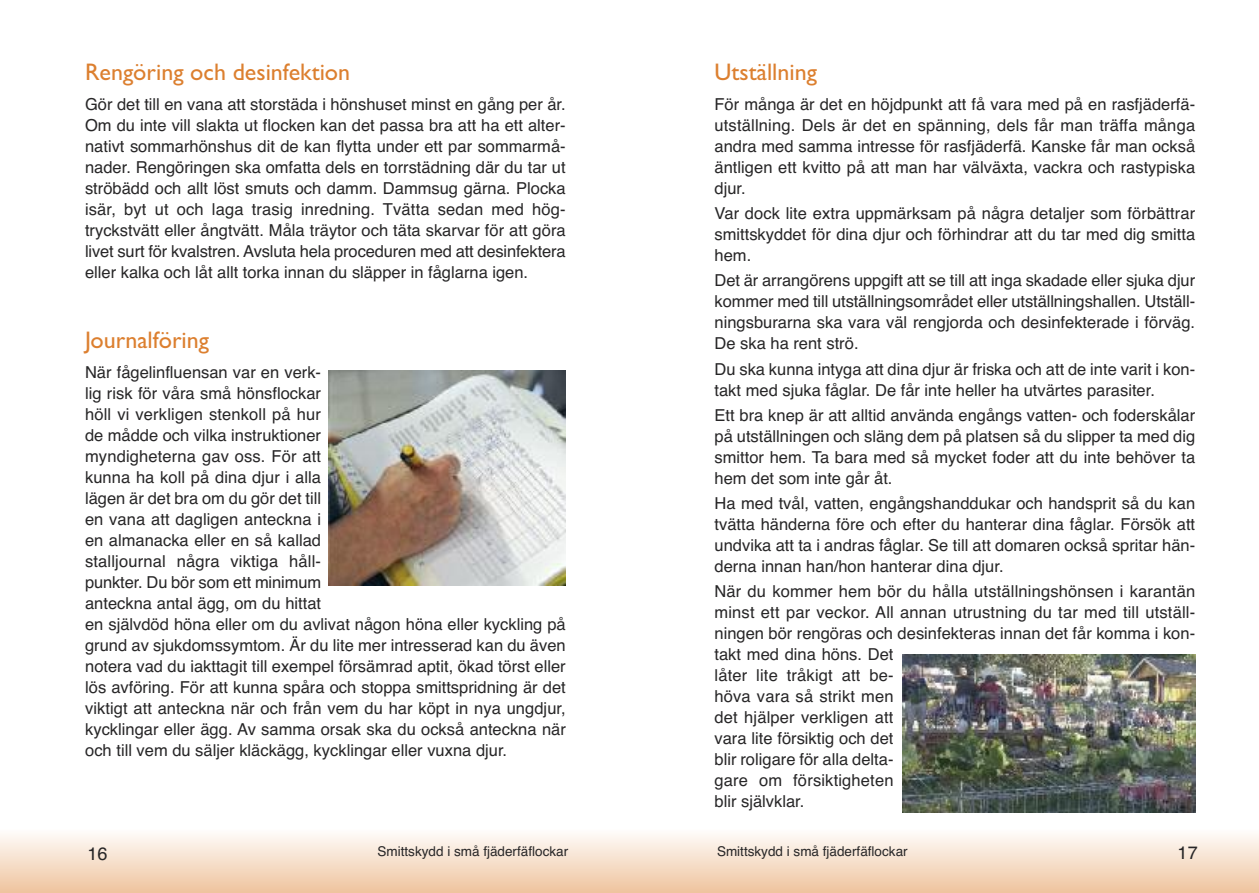
<style>
.page{position:relative;width:1259px;height:893px;background:#fff}
.page>*{position:absolute;margin:0;border:0;box-sizing:border-box;transform-origin:0 0}
.t1{font:24px "Gill Sans";color:#dc7f2f}
.t2{font:18px "Helvetica";color:#272627}
.t3{font:16.5px/21px "Helvetica";color:#272627;text-align:justify}
.t4{font:13.5px "Helvetica";color:#272627}
</style>
<div class="page">
<div style="left:0;top:829px;width:1259px;height:64px;background:linear-gradient(to bottom,#fffdfc,#efc49f)"></div>
<img style="left:902px;top:655px;width:293px;height:157px">
<img style="left:328px;top:371px;width:238px;height:214px">
<h1 class="t1" style="left:85px;top:58px;width:267px">Rengöring och desinfektion</h1>
<p class="t3" style="left:85px;top:94px;width:482px">Gör det till en vana att storstäda i hönshuset minst en gång per år.<br>Om du inte vill slakta ut flocken kan det passa bra att ha ett alter&shy;nativt sommarhönshus dit de kan flytta under ett par sommarmå&shy;nader. Rengöringen ska omfatta dels en torrstädning där du tar ut ströbädd och allt löst smuts och damm. Dammsug gärna. Plocka isär, byt ut och laga trasig inredning. Tvätta sedan med hög&shy;tryckstvätt eller ångtvätt. Måla träytor och täta skarvar för att göra livet surt för kvalstren. Avsluta hela proceduren med att desinfektera eller kalka och låt allt torka innan du släpper in fåglarna igen.</p>
<h1 class="t1" style="left:85px;top:326px;width:126px">Journalföring</h1>
<p class="t3" style="left:85px;top:362px;width:482px;text-align:left">När fågelinfluensan var en verk-<br>lig risk för våra små hönsflockar<br>höll vi verkligen stenkoll på hur<br>de mådde och vilka instruktioner<br>myndigheterna gav oss. För att<br>kunna ha koll på dina djur i alla<br>lägen är det bra om du gör det till<br>en vana att dagligen anteckna i<br>en almanacka eller en så kallad<br>stalljournal några viktiga håll-<br>punkter. Du bör som ett minimum<br>anteckna antal ägg, om du hittat<br>en självdöd höna eller om du avlivat någon höna eller kyckling på grund av sjukdomssymtom. Är du lite mer intresserad kan du även notera vad du iakttagit till exempel försämrad aptit, ökad törst eller lös avföring. För att kunna spåra och stoppa smittspridning är det viktigt att anteckna när och från vem du har köpt in nya ungdjur, kycklingar eller ägg. Av samma orsak ska du också anteckna när och till vem du säljer kläckägg, kycklingar eller vuxna djur.</p>
<h1 class="t1" style="left:714px;top:58px;width:104px">Utställning</h1>
<p class="t3" style="left:714px;top:94px;width:482px">För många är det en höjdpunkt att få vara med på en rasfjäderfä&shy;utställning. Dels är det en spänning, dels får man träffa många andra med samma intresse för rasfjäderfä. Kanske får man också äntligen ett kvitto på att man har välväxta, vackra och rastypiska djur.</p>
<p class="t3" style="left:714px;top:203px;width:482px">Var dock lite extra uppmärksam på några detaljer som förbättrar smittskyddet för dina djur och förhindrar att du tar med dig smitta hem.</p>
<p class="t3" style="left:714px;top:270px;width:482px">Det är arrangörens uppgift att se till att inga skadade eller sjuka djur kommer med till utställningsområdet eller utställningshallen. Utställ&shy;ningsburarna ska vara väl rengjorda och desinfekterade i förväg.<br>De ska ha rent strö.</p>
<p class="t3" style="left:714px;top:358px;width:482px">Du ska kunna intyga att dina djur är friska och att de inte varit i kon&shy;takt med sjuka fåglar. De får inte heller ha utvärtes parasiter.</p>
<p class="t3" style="left:714px;top:405px;width:482px">Ett bra knep är att alltid använda engångs vatten- och foderskålar på utställningen och släng dem på platsen så du slipper ta med dig smittor hem. Ta bara med så mycket foder att du inte behöver ta hem det som inte går åt.</p>
<p class="t3" style="left:714px;top:493px;width:482px">Ha med tvål, vatten, engångshanddukar och handsprit så du kan tvätta händerna före och efter du hanterar dina fåglar. Försök att undvika att ta i andras fåglar. Se till att domaren också spritar hän&shy;derna innan han/hon hanterar dina djur.</p>
<p class="t3" style="left:714px;top:581px;width:482px;text-align:left">När du kommer hem bör du hålla utställningshönsen i karantän minst ett par veckor. All annan utrustning du tar med till utställ&shy;ningen bör rengöras och desinfekteras innan det får komma i kon&shy;takt med dina höns. Det<br>låter lite tråkigt att be-<br>höva vara så strikt men<br>det hjälper verkligen att<br>vara lite försiktig och det<br>blir roligare för alla delta-<br>gare om försiktigheten<br>blir självklar.</p>
<p class="t2" style="left:88px;top:843px;width:22px">16</p>
<p class="t4" style="left:377px;top:843px;width:192px">Smittskydd i små fjäderfäflockar</p>
<p class="t4" style="left:717px;top:843px;width:192px">Smittskydd i små fjäderfäflockar</p>
<p class="t2" style="left:1177px;top:842px;width:22px">17</p>
</div>
